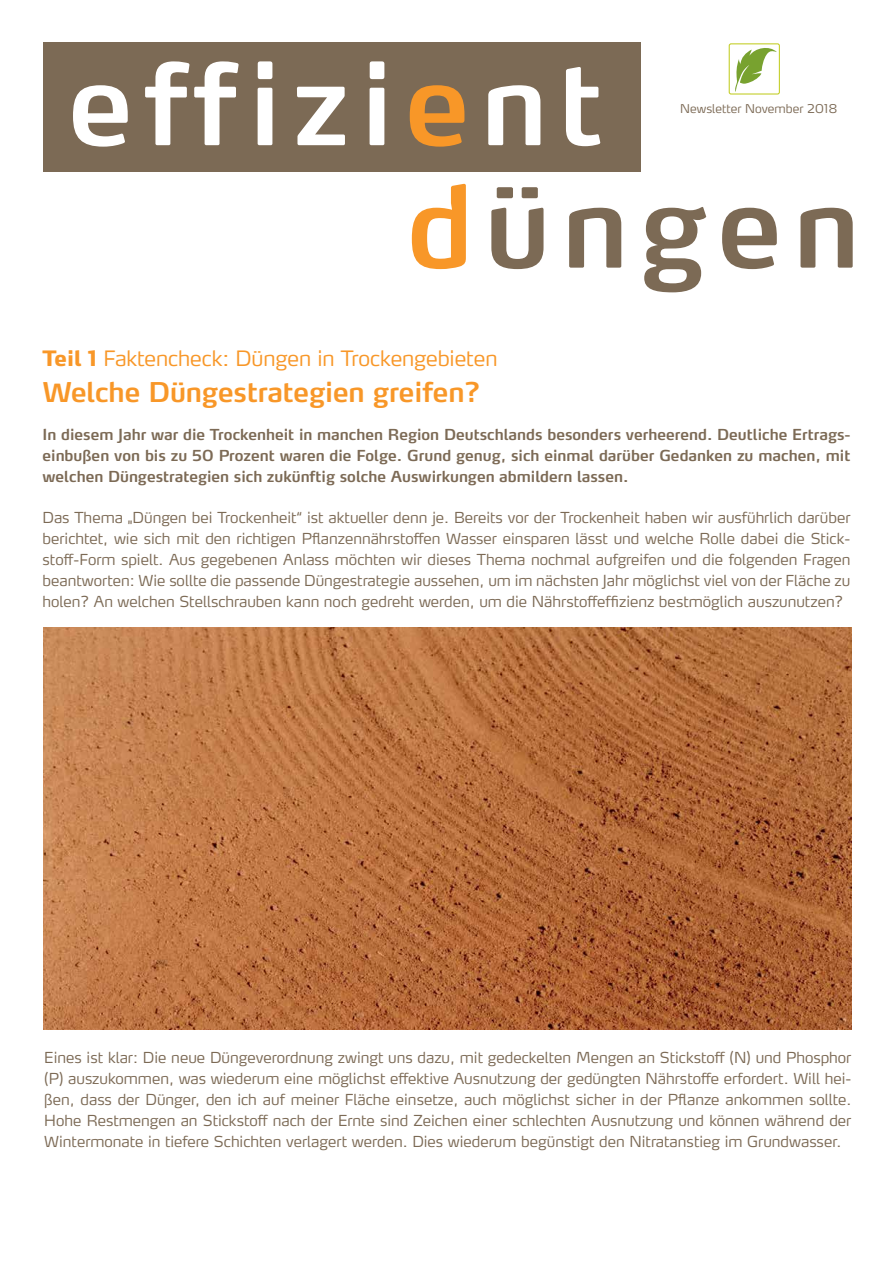
<style>
.page{position:relative;width:893px;height:1263px;background:#fff}
.page>*{position:absolute;margin:0;border:0;box-sizing:border-box;transform-origin:0 0}
.t1{font:600 27px "Yara Max LF";letter-spacing:-.005em;color:#f89728}
.t2{font:300 21px "Yara Max LF";letter-spacing:-.005em;color:#f89728}
.t3{font:300 15px/21px "Yara Max LF";color:#7c6a55;text-align:justify}
.t4{font:600 15px/21px "Yara Max LF";color:#7c6a55;text-align:justify}
.t5{font:300 12px "Yara Max LF";color:#7c6a55}
.s1{font-weight:800}
</style>
<div class="page">
<div style="left:43px;top:42px;width:598px;height:130px;background:#7c6a55"></div>
<svg style="left:73px;top:85px;width:55px;height:62px"></svg>
<svg style="left:145px;top:61px;width:94px;height:84px"></svg>
<svg style="left:258px;top:61px;width:14px;height:84px"></svg>
<svg style="left:297px;top:87px;width:48px;height:58px"></svg>
<svg style="left:370px;top:61px;width:14px;height:84px"></svg>
<svg style="left:410px;top:85px;width:54px;height:62px"></svg>
<svg style="left:488px;top:85px;width:52px;height:60px"></svg>
<svg style="left:566px;top:67px;width:34px;height:79px"></svg>
<svg style="left:412px;top:184px;width:54px;height:85px"></svg>
<svg style="left:491px;top:187px;width:52px;height:82px"></svg>
<svg style="left:569px;top:208px;width:52px;height:60px"></svg>
<svg style="left:644px;top:207px;width:62px;height:85px"></svg>
<svg style="left:722px;top:208px;width:55px;height:61px"></svg>
<svg style="left:800px;top:208px;width:53px;height:60px"></svg>
<svg style="left:735px;top:48px;width:42px;height:44px"></svg>
<div style="left:729px;top:43px;width:51px;height:52px;border:1px solid #c2cd23;border-radius:2px"></div>
<img style="left:43px;top:627px;width:808px;height:403px">
<h2 class="t2" style="left:43px;top:345px;width:456px"><span class="s1">Teil 1</span> Faktencheck: Düngen in Trockengebieten</h2>
<h1 class="t1" style="left:43px;top:375px;width:440px">Welche Düngestrategien greifen?</h1>
<p class="t5" style="left:680px;top:101px;width:159px">Newsletter November 2018</p>
<p class="t4" style="left:43px;top:423px;width:809px">In diesem Jahr war die Trockenheit in manchen Region Deutschlands besonders verheerend. Deutliche Ertrags&shy;einbußen von bis zu 50 Prozent waren die Folge. Grund genug, sich einmal darüber Gedanken zu machen, mit welchen Düngestrategien sich zukünftig solche Auswirkungen abmildern lassen.</p>
<p class="t3" style="left:43px;top:506px;width:809px">Das Thema „Düngen bei Trockenheit“ ist aktueller denn je. Bereits vor der Trockenheit haben wir ausführlich darüber berichtet, wie sich mit den richtigen Pflanzennährstoffen Wasser einsparen lässt und welche Rolle dabei die Stick&shy;stoff-Form spielt. Aus gegebenen Anlass möchten wir dieses Thema nochmal aufgreifen und die folgenden Fragen beantworten: Wie sollte die passende Düngestrategie aussehen, um im nächsten Jahr möglichst viel von der Fläche zu holen? An welchen Stellschrauben kann noch gedreht werden, um die Nährstoffeffizienz bestmöglich auszunutzen?</p>
<p class="t3" style="left:44px;top:1047px;width:809px">Eines ist klar: Die neue Düngeverordnung zwingt uns dazu, mit gedeckelten Mengen an Stickstoff (N) und Phosphor (P) auszukommen, was wiederum eine möglichst effektive Ausnutzung der gedüngten Nährstoffe erfordert. Will hei&shy;ßen, dass der Dünger, den ich auf meiner Fläche einsetze, auch möglichst sicher in der Pflanze ankommen sollte.<br>Hohe Restmengen an Stickstoff nach der Ernte sind Zeichen einer schlechten Ausnutzung und können während der Wintermonate in tiefere Schichten verlagert werden. Dies wiederum begünstigt den Nitratanstieg im Grundwasser.</p>
</div>
